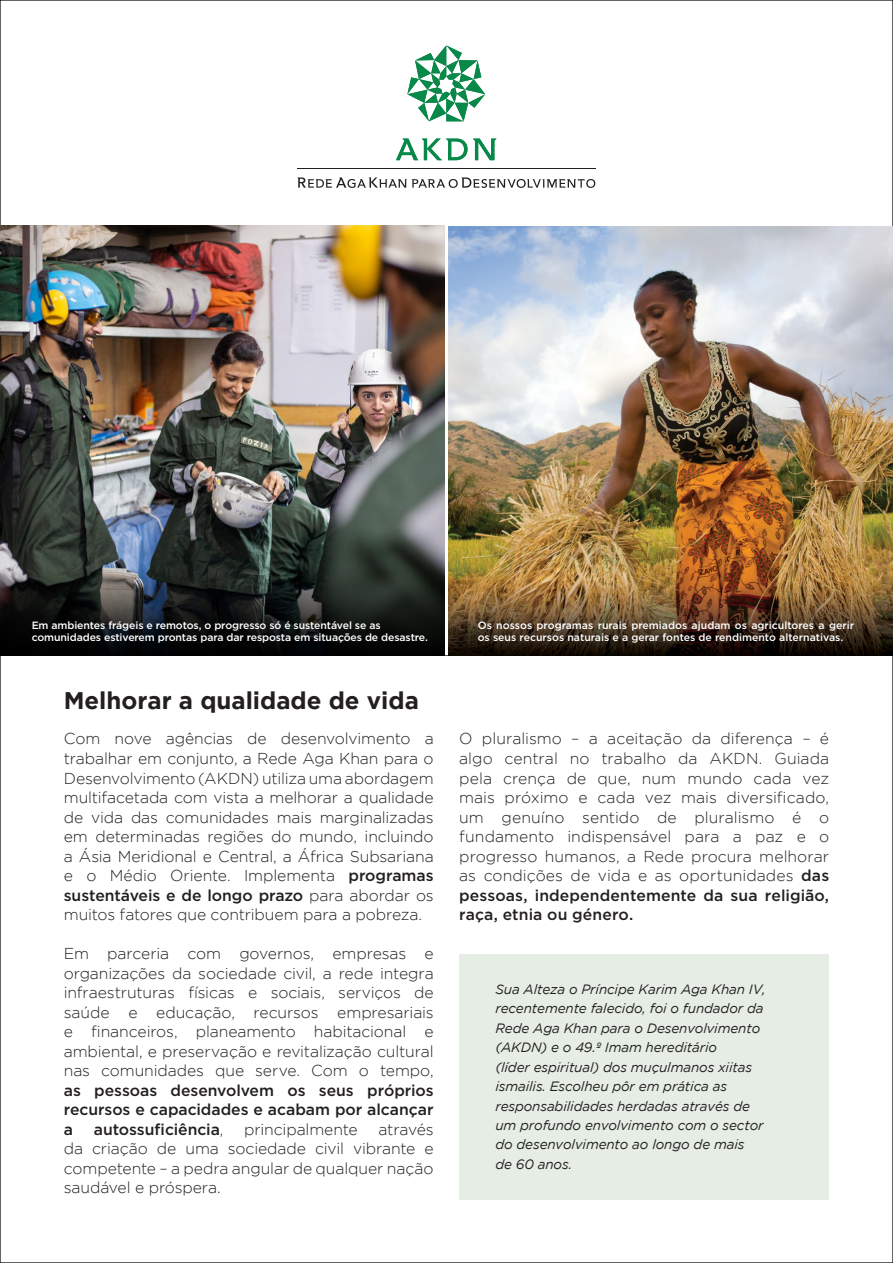
<style>
.page{position:relative;width:893px;height:1263px;background:#fff}
.page>*{position:absolute;margin:0;border:0;box-sizing:border-box;transform-origin:0 0}
.t1{font:700 24px "Gotham";color:#231f20}
.t2{font:300 15.75px/19.5px "Gotham";letter-spacing:-.005em;color:#231f20;text-align:justify}
.t3{font:500 15.75px "Gotham";letter-spacing:-.005em;color:#231f20}
.t4{font:italic 13.5px/19.5px "Gotham";letter-spacing:-.01em;color:#231f20}
.t5{font:500 10.5px/12px "Gotham";letter-spacing:-.01em;color:#fff}
.s1{font-weight:500}
.s2{font-weight:300}
</style>
<div class="page">
<img style="left:0;top:226px;width:893px;height:429px">
<hr style="left:445px;top:217px;width:3px;height:438px;background:#fff">
<div style="left:459px;top:954px;width:370px;height:245px;background:#e5ede5"></div>
<svg style="left:407px;top:45px;width:78px;height:76px"></svg>
<svg style="left:396px;top:139px;width:71px;height:21px"></svg>
<svg style="left:473px;top:139px;width:23px;height:21px"></svg>
<hr style="left:297px;top:169px;width:298px;height:1px;background:#231f20">
<svg style="left:297px;top:177px;width:298px;height:11px"></svg>
<p class="t5" style="left:32px;top:619px;width:398px">Em ambientes frágeis e remotos, o progresso só é sustentável se as comunidades estiverem prontas para dar resposta em situações de desastre.</p>
<p class="t1" style="left:64px;top:686px;width:357px">Melhorar a qualidade de vida</p>
<p class="t2" style="left:64px;top:729px;width:371px">Com nove agências de desenvolvimento a trabalhar em conjunto, a Rede Aga Khan para o Desenvolvimento (AKDN) utiliza uma abordagem multifacetada com vista a melhorar a qualidade de vida das comunidades mais marginalizadas em determinadas regiões do mundo, incluindo a Ásia Meridional e Central, a África Subsariana e o Médio Oriente. Implementa <span class="s1">programas sustentáveis e de longo prazo</span> para abordar os muitos fatores que contribuem para a pobreza.</p>
<p class="t2" style="left:64px;top:943px;width:371px">Em parceria com governos, empresas e organizações da sociedade civil, a rede integra infraestruturas físicas e sociais, serviços de saúde e educação, recursos empresariais e financeiros, planeamento habitacional e ambiental, e preservação e revitalização cultural nas comunidades que serve. Com o tempo, <span class="s1">as pessoas desenvolvem os seus próprios recursos e capacidades e acabam por alcançar a</span></p>
<p class="t3" style="left:94px;top:1119px;width:131px">autossuficiência<span class="s2">,</span></p>
<p class="t2" style="left:244px;top:1119px;width:115px">principalmente</p>
<p class="t2" style="left:64px;top:1119px;width:371px;text-indent:315px">através da criação de uma sociedade civil vibrante e competente – a pedra angular de qualquer nação saudável e próspera.</p>
<p class="t5" style="left:478px;top:619px;width:378px">Os nossos programas rurais premiados ajudam os agricultores a gerir os seus recursos naturais e a gerar fontes de rendimento alternativas.</p>
<p class="t2" style="left:459px;top:729px;width:371px">O pluralismo – a aceitação da diferença – é algo central no trabalho da AKDN. Guiada pela crença de que, num mundo cada vez mais próximo e cada vez mais diversificado, um genuíno sentido de pluralismo é o fundamento indispensável para a paz e o progresso humanos, a Rede procura melhorar as condições de vida e as oportunidades <span class="s1">das pessoas, independentemente da sua religião, raça, etnia ou género.</span></p>
<p class="t4" style="left:495px;top:979px;width:272px">Sua Alteza o Príncipe Karim Aga Khan IV, recentemente falecido, foi o fundador da Rede Aga Khan para o Desenvolvimento (AKDN) e o 49.º Imam hereditário<br>(líder espiritual) dos muçulmanos xiitas ismailis. Escolheu pôr em prática as responsabilidades herdadas através de um profundo envolvimento com o sector do desenvolvimento ao longo de mais<br>de 60 anos.</p>
</div>
